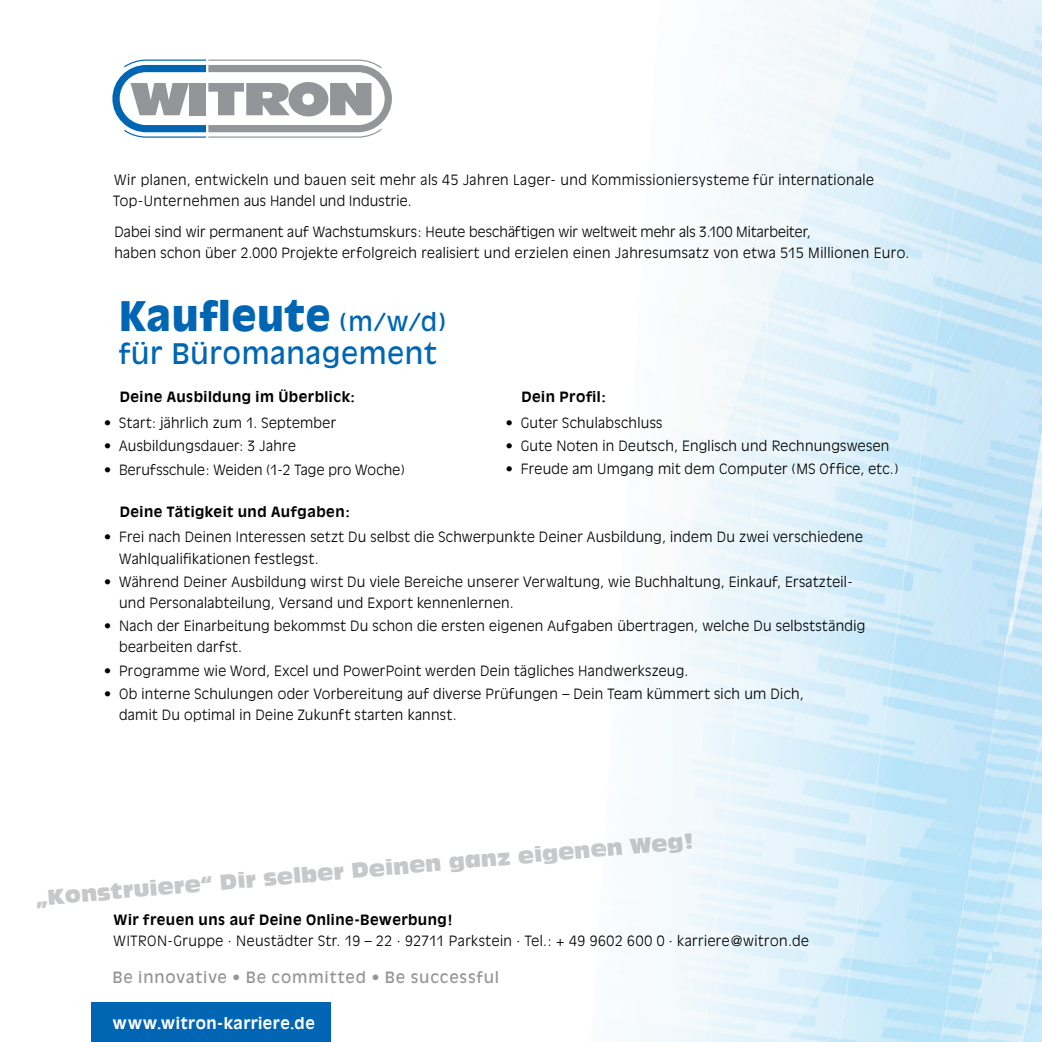
<style>
.page{position:relative;width:1042px;height:1042px;background:#fff}
.page>*{position:absolute;margin:0;border:0;box-sizing:border-box;transform-origin:0 0}
.t1{font:900 40.25px "Antique Olive";letter-spacing:.02em;color:#0066b3}
.t2{font:28px "Antique Olive";letter-spacing:.02em;color:#0066b3}
.t3{font:21px "Antique Olive Compact";color:#c6c8ca}
.t4{font:15.4px "Antique Olive";letter-spacing:.055em;color:#939598}
.t5{font:700 15.4px "Antique Olive";letter-spacing:.035em;color:#fff}
.t6{font:300 14px/21px "Antique Olive";letter-spacing:.025em;color:#000}
.t7{font:700 14px "Antique Olive";letter-spacing:.035em;color:#000}
.s1{font-weight:400;font-size:24.5px}
</style>
<div class="page">
<img style="left:985px;top:182px;width:57px;height:860px">
<img style="left:615px;top:665px;width:394px;height:377px">
<svg style="left:112px;top:60px;width:280px;height:78px"></svg>
<div style="left:91px;top:1002px;width:240px;height:40px;background:#0066b3"></div>
<img style="left:603px;top:832px;width:90px;height:27px">
<p class="t6" style="left:113px;top:170px;width:762px">Wir planen, entwickeln und bauen seit mehr als 45 Jahren Lager- und Kommissioniersysteme für internationale<br>Top-Unternehmen aus Handel und Industrie.</p>
<p class="t6" style="left:114px;top:222px;width:796px">Dabei sind wir permanent auf Wachstumskurs: Heute beschäftigen wir weltweit mehr als 3.100 Mitarbeiter,<br>haben schon über 2.000 Projekte erfolgreich realisiert und erzielen einen Jahresumsatz von etwa 515 Millionen Euro.</p>
<h1 class="t1" style="left:119px;top:292px;width:329px">Kaufleute <span class="s1">(m/w/d)</span></h1>
<h2 class="t2" style="left:119px;top:337px;width:319px">für Büromanagement</h2>
<p class="t7" style="left:120px;top:388px;width:236px">Deine Ausbildung im Überblick:</p>
<p class="t6" style="left:104px;top:412px;width:234px">• Start: jährlich zum 1. September</p>
<p class="t6" style="left:104px;top:435px;width:193px">• Ausbildungsdauer: 3 Jahre</p>
<p class="t6" style="left:104px;top:459px;width:302px">• Berufsschule: Weiden (1-2 Tage pro Woche)</p>
<p class="t7" style="left:120px;top:503px;width:231px">Deine Tätigkeit und Aufgaben:</p>
<p class="t6" style="left:119px;top:527px;width:745px;text-indent:-15px">• Frei nach Deinen Interessen setzt Du selbst die Schwerpunkte Deiner Ausbildung, indem Du zwei verschiedene<br>Wahlqualifikationen festlegst.</p>
<p class="t6" style="left:119px;top:571px;width:735px;text-indent:-15px">• Während Deiner Ausbildung wirst Du viele Bereiche unserer Verwaltung, wie Buchhaltung, Einkauf, Ersatzteil&shy;und Personalabteilung, Versand und Export kennenlernen.</p>
<p class="t6" style="left:119px;top:616px;width:748px;text-indent:-15px">• Nach der Einarbeitung bekommst Du schon die ersten eigenen Aufgaben übertragen, welche Du selbstständig bearbeiten darfst.</p>
<p class="t6" style="left:104px;top:660px;width:585px">• Programme wie Word, Excel und PowerPoint werden Dein tägliches Handwerkszeug.</p>
<p class="t6" style="left:119px;top:684px;width:686px;text-indent:-15px">• Ob interne Schulungen oder Vorbereitung auf diverse Prüfungen – Dein Team kümmert sich um Dich, damit Du optimal in Deine Zukunft starten kannst.</p>
<p class="t7" style="left:521px;top:388px;width:85px">Dein Profil:</p>
<p class="t6" style="left:506px;top:412px;width:158px">• Guter Schulabschluss</p>
<p class="t6" style="left:506px;top:435px;width:385px">• Gute Noten in Deutsch, Englisch und Rechnungswesen</p>
<p class="t6" style="left:506px;top:459px;width:394px">• Freude am Umgang mit dem Computer (MS Office, etc.)</p>
<h3 class="t3" style="left:34px;top:885px;width:662px;rotate:-5deg">„Konstruiere“ Dir selber Deinen ganz eigenen Weg!</h3>
<p class="t7" style="left:114px;top:911px;width:340px">Wir freuen uns auf Deine Online-Bewerbung!</p>
<p class="t6" style="left:114px;top:930px;width:697px">WITRON-Gruppe · Neustädter Str. 19 – 22 · 92711 Parkstein · Tel.: + 49 9602 600 0 · karriere@witron.de</p>
<p class="t4" style="left:112px;top:968px;width:388px">Be innovative • Be committed • Be successful</p>
<p class="t5" style="left:112px;top:1014px;width:204px">www.witron-karriere.de</p>
</div>
